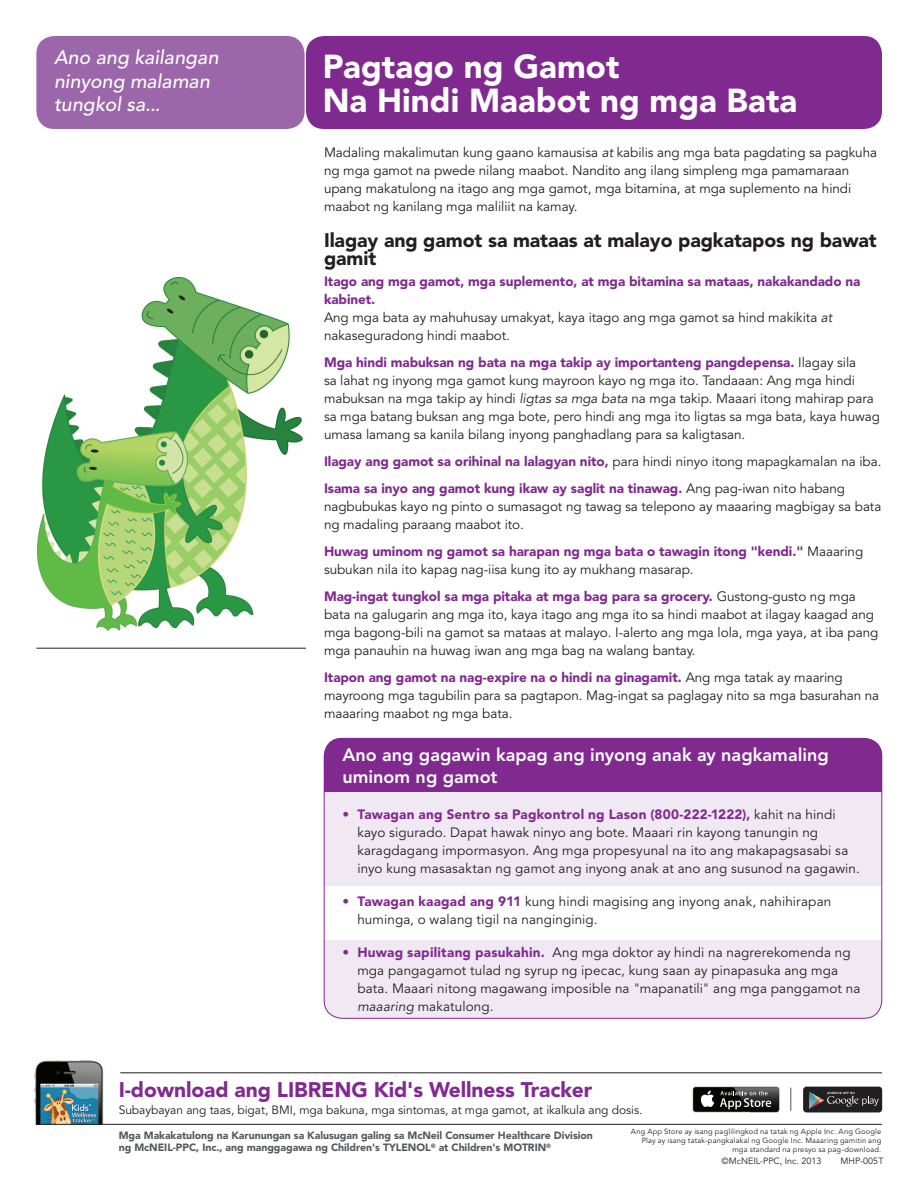
<style>
.page{position:relative;width:918px;height:1188px;background:#fff}
.page>*{position:absolute;margin:0;border:0;box-sizing:border-box;transform-origin:0 0}
.t1{font:900 33px/34.5px "Avenir";color:#fff}
.secondary_bulleted_l{font:900 21px "Avenir";letter-spacing:-.005em;color:#802a90}
.t2{font:900 19.5px/18px "Avenir";letter-spacing:-.005em;color:#231f20}
.t3{font:italic 500 19.5px/23.4px "Avenir";letter-spacing:.005em;color:#fff}
.t4{font:800 18px/22.5px "Avenir";letter-spacing:.005em;color:#fff}
.t5{font:13.5px/18px "Avenir";letter-spacing:-.005em;color:#231f20}
.t6{font:900 13.5px "Avenir";letter-spacing:-.005em;color:#802a90}
.secondary_bulleted_l-2{font:12px "Avenir";letter-spacing:-.005em;color:#231f20}
.secondary_bulleted_l-3{font:900 10.5px/12.6px "Avenir";letter-spacing:-.005em;color:#57585a}
.t7{font:9px "Avenir";color:#231f20}
.t8{font:7.5px/9px "Avenir";letter-spacing:.025em;color:#231f20;text-align:right}
.s1{font-style:italic}
.s2{font-weight:900;color:#802a90}
.s3{font-weight:400;color:#231f20}
.s4{color:#802a90}
</style>
<div class="page">
<img style="left:38px;top:277px;width:264px;height:354px">
<div style="left:324px;top:738px;width:558px;height:280px;background:#f0e9f3;border-radius:18px"></div>
<div style="left:324px;top:738px;width:558px;height:54px;background:#802a90"></div>
<div style="left:324px;top:887px;width:558px;height:53px;background:#fff"></div>
<div style="left:324px;top:738px;width:558px;height:280px;border:1px solid #802a90;border-radius:18px"></div>
<hr style="left:36px;top:648px;width:270px;height:1px;background:#231f20">
<div style="left:306px;top:36px;width:576px;height:93px;background:#802a90;border-radius:18px"></div>
<div style="left:36px;top:36px;width:269px;height:93px;background:#9c66aa;border-radius:18px"></div>
<img style="left:34px;top:1060px;width:70px;height:65px">
<hr style="left:120px;top:1073px;width:762px;height:1px;background:#231f20">
<hr style="left:36px;top:1124px;width:846px;height:1px;background:#231f20">
<div style="left:803px;top:1087px;width:79px;height:25px;background:#231f20;border-radius:3px"></div>
<svg style="left:809px;top:1092px;width:70px;height:17px"></svg>
<div style="left:693px;top:1087px;width:86px;height:25px;background:#040503;border-radius:2px"></div>
<svg style="left:700px;top:1091px;width:14px;height:16px"></svg>
<img style="left:734px;top:1087px;width:45px;height:25px">
<svg style="left:720px;top:1091px;width:51px;height:18px"></svg>
<svg style="left:791px;top:1088px;width:1px;height:23px"></svg>
<p class="t3" style="left:54px;top:46px;width:166px">Ano ang kailangan ninyong malaman tungkol sa...</p>
<p class="t1" style="left:323px;top:49px;width:476px">Pagtago ng Gamot<br>Na Hindi Maabot ng mga Bata</p>
<p class="t5" style="left:324px;top:144px;width:555px">Madaling makalimutan kung gaano kamausisa <span class="s1">at</span> kabilis ang mga bata pagdating sa pagkuha ng mga gamot na pwede nilang maabot. Nandito ang ilang simpleng mga pamamaraan upang makatulong na itago ang mga gamot, mga bitamina, at mga suplemento na hindi maabot ng kanilang mga maliliit na kamay.</p>
<p class="t2" style="left:324px;top:231px;width:554px">Ilagay ang gamot sa mataas at malayo pagkatapos ng bawat gamit</p>
<p class="t5" style="left:324px;top:273px;width:538px"><span class="s2">Itago ang mga gamot, mga suplemento, at mga bitamina sa mataas, nakakandado na kabinet.<br></span>Ang mga bata ay mahuhusay umakyat, kaya itago ang mga gamot sa hind makikita <span class="s1">at </span>nakaseguradong hindi maabot.</p>
<p class="t5" style="left:324px;top:354px;width:557px"><span class="s2">Mga hindi mabuksan ng bata na mga takip ay importanteng pangdepensa.</span> Ilagay sila<br>sa lahat ng inyong mga gamot kung mayroon kayo ng mga ito. Tandaaan: Ang mga hindi mabuksan na mga takip ay hindi <span class="s1">ligtas sa mga bata</span> na mga takip. Maaari itong mahirap para sa mga batang buksan ang mga bote, pero hindi ang mga ito ligtas sa mga bata, kaya huwag umasa lamang sa kanila bilang inyong panghadlang para sa kaligtasan.</p>
<p class="t6" style="left:324px;top:453px;width:559px">Ilagay ang gamot sa orihinal na lalagyan nito, <span class="s3">para hindi ninyo itong mapagkamalan na iba.</span></p>
<p class="t5" style="left:324px;top:480px;width:559px"><span class="s2">Isama sa inyo ang gamot kung ikaw ay saglit na tinawag.</span> Ang pag-iwan nito habang nagbubukas kayo ng pinto o sumasagot ng tawag sa telepono ay maaaring magbigay sa bata ng madaling paraang maabot ito.</p>
<p class="t5" style="left:324px;top:543px;width:541px"><span class="s2">Huwag uminom ng gamot sa harapan ng mga bata o tawagin itong "kendi."</span> Maaaring subukan nila ito kapag nag-iisa kung ito ay mukhang masarap.</p>
<p class="t5" style="left:324px;top:588px;width:556px"><span class="s2">Mag-ingat tungkol sa mga pitaka at mga bag para sa grocery.</span> Gustong-gusto ng mga bata na galugarin ang mga ito, kaya itago ang mga ito sa hindi maabot at ilagay kaagad ang mga bagong-bili na gamot sa mataas at malayo. I-alerto ang mga lola, mga yaya, at iba pang mga panauhin na huwag iwan ang mga bag na walang bantay.</p>
<p class="t5" style="left:324px;top:669px;width:557px"><span class="s2">Itapon ang gamot na nag-expire na o hindi na ginagamit.</span> Ang mga tatak ay maaring mayroong mga tagubilin para sa pagtapon. Mag-ingat sa paglagay nito sa mga basurahan na maaaring maabot ng mga bata.</p>
<p class="t4" style="left:342px;top:743px;width:488px">Ano ang gagawin kapag ang inyong anak ay nagkamaling uminom ng gamot</p>
<p class="t5" style="left:357px;top:806px;width:504px;text-indent:-15px"><span class="s4">•</span> <span class="s2">Tawagan ang Sentro sa Pagkontrol ng Lason (800-222-1222),</span> kahit na hindi kayo sigurado. Dapat hawak ninyo ang bote. Maaari rin kayong tanungin ng karagdagang impormasyon. Ang mga propesyunal na ito ang makapagsasabi sa inyo kung masasaktan ng gamot ang inyong anak at ano ang susunod na gagawin.</p>
<p class="t5" style="left:357px;top:893px;width:475px;text-indent:-15px"><span class="s4">•</span> <span class="s2">Tawagan kaagad ang 911</span> kung hindi magising ang inyong anak, nahihirapan huminga, o walang tigil na nanginginig.</p>
<p class="t5" style="left:357px;top:944px;width:504px;text-indent:-15px"><span class="s4">•</span> <span class="s2">Huwag sapilitang pasukahin.</span> Ang mga doktor ay hindi na nagrerekomenda ng mga pangagamot tulad ng syrup ng ipecac, kung saan ay pinapasuka ang mga bata. Maaari nitong magawang imposible na "mapanatili" ang mga panggamot na <span class="s1">maaaring</span> makatulong.</p>
<p class="secondary_bulleted_l" style="left:119px;top:1077px;width:475px">I-download ang LIBRENG Kid's Wellness Tracker</p>
<p class="secondary_bulleted_l-2" style="left:119px;top:1103px;width:525px">Subaybayan ang taas, bigat, BMI, mga bakuna, mga sintomas, at mga gamot, at ikalkula ang dosis.</p>
<p class="t8" style="left:631px;top:1127px;width:252px">Ang App Store ay isang paglilingkod na tatak ng Apple Inc. Ang Google<br>Play ay isang tatak-pangkalakal ng Google Inc. Maaaring gamitin ang mga standard na presyo sa pag-download.</p>
<p class="secondary_bulleted_l-3" style="left:119px;top:1129px;width:476px">Mga Makakatulong na Karunungan sa Kalusugan galing sa McNeil Consumer Healthcare Division ng McNEIL-PPC, Inc., ang manggagawa ng Children's TYLENOL<sup>®</sup> at Children's MOTRIN<sup>®</sup></p>
<p class="t7" style="left:722px;top:1155px;width:102px">©McNEIL-PPC, Inc. 2013</p>
<p class="t7" style="left:841px;top:1155px;width:44px">MHP-005T</p>
</div>
